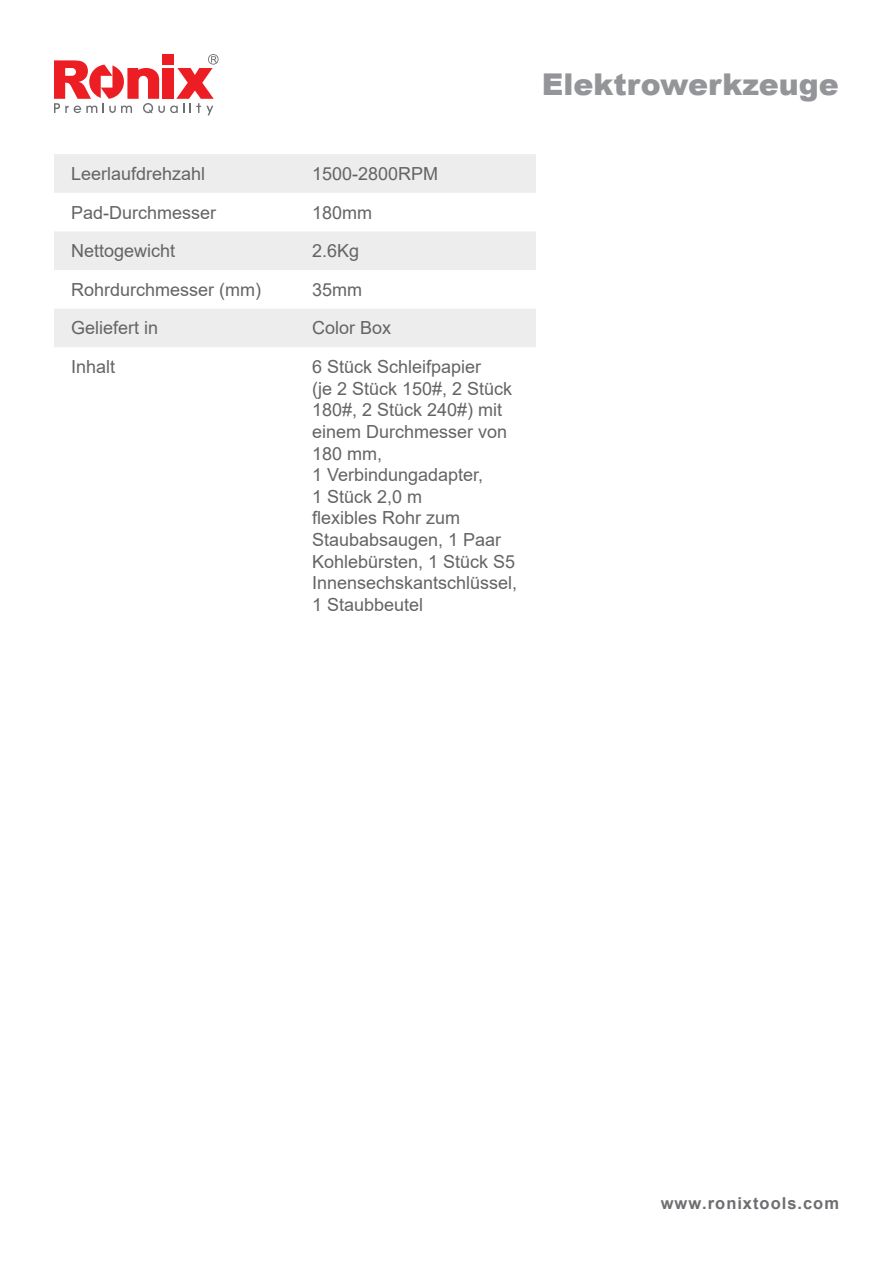
<style>
.page{position:relative;width:893px;height:1263px;background:#fff}
.page>*{position:absolute;margin:0;border:0;box-sizing:border-box;transform-origin:0 0}
.t1{font:900 30px "Arial";color:#939598}
.t2{font:18px/21.6px "Arial";color:#636466}
.t3{font:700 16.5px "Arial";letter-spacing:.06em;color:#6d6e71}
</style>
<div class="page">
<svg style="left:54px;top:54px;width:165px;height:61px"></svg>
<div style="left:163px;top:54px;width:11px;height:11px;background:#ed1d24"></div>
<svg style="left:54px;top:154px;width:482px;height:193px;fill:#ededee"></svg>
<p class="t2" style="left:71px;top:163px;width:136px">Leerlaufdrehzahl</p>
<p class="t2" style="left:312px;top:163px;width:128px">1500-2800RPM</p>
<p class="t2" style="left:71px;top:201px;width:147px">Pad-Durchmesser</p>
<p class="t2" style="left:312px;top:201px;width:62px">180mm</p>
<p class="t2" style="left:71px;top:240px;width:106px">Nettogewicht</p>
<p class="t2" style="left:312px;top:240px;width:49px">2.6Kg</p>
<p class="t2" style="left:71px;top:279px;width:192px">Rohrdurchmesser (mm)</p>
<p class="t2" style="left:312px;top:279px;width:52px">35mm</p>
<p class="t2" style="left:71px;top:317px;width:89px">Geliefert in</p>
<p class="t2" style="left:312px;top:317px;width:81px">Color Box</p>
<p class="t2" style="left:71px;top:356px;width:46px">Inhalt</p>
<p class="t2" style="left:312px;top:356px;width:207px">6 Stück Schleifpapier<br>(je 2 Stück 150#, 2 Stück<br>180#, 2 Stück 240#) mit einem Durchmesser von<br>180 mm,<br>1 Verbindungadapter,<br>1 Stück 2,0 m<br>flexibles Rohr zum<br>Staubabsaugen, 1 Paar<br>Kohlebürsten, 1 Stück S5<br>Innensechskantschlüssel,<br>1 Staubbeutel</p>
<h1 class="t1" style="left:542px;top:63px;width:298px">Elektrowerkzeuge</h1>
<p class="t3" style="left:661px;top:1192px;width:180px">www.ronixtools.com</p>
</div>
